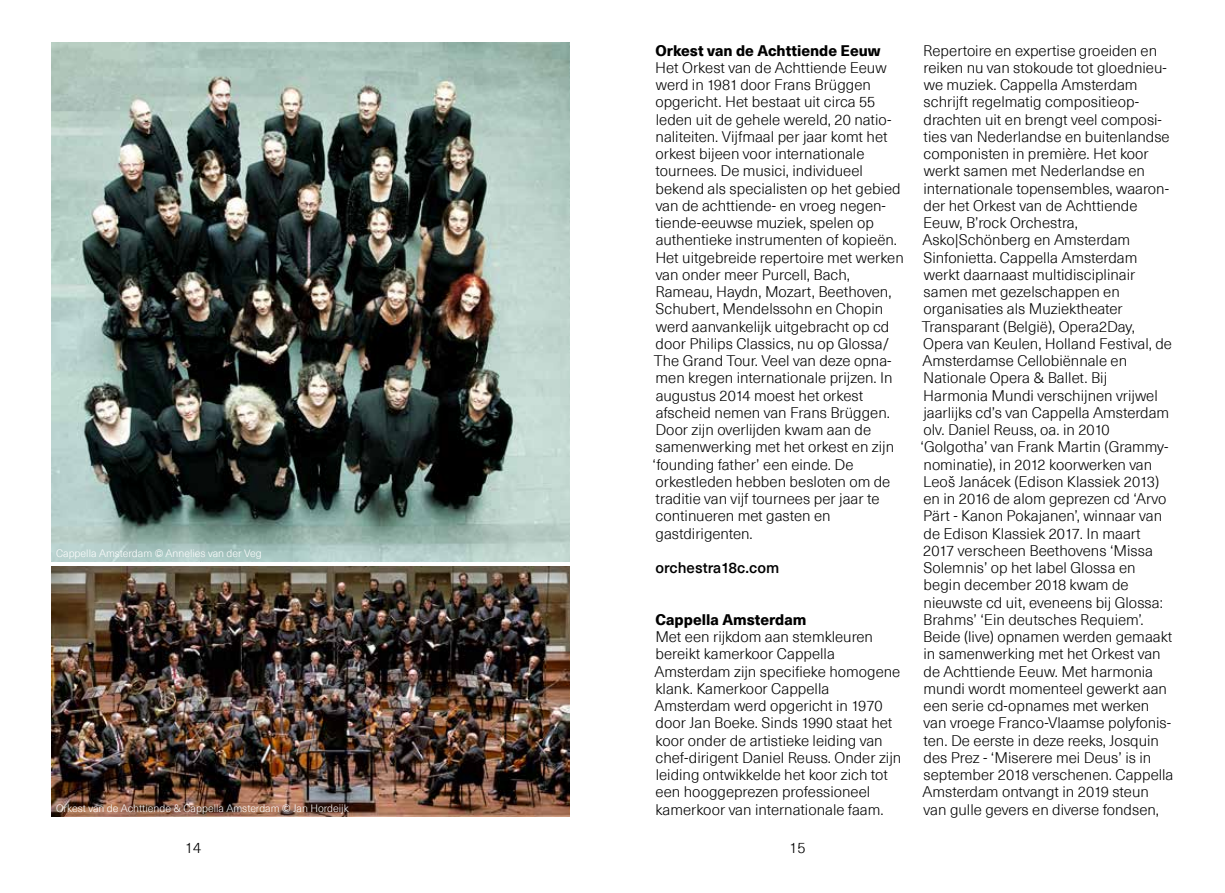
<style>
.page{position:relative;width:1225px;height:893px;background:#fff}
.page>*{position:absolute;margin:0;border:0;box-sizing:border-box;transform-origin:0 0}
.t1{font:300 15px/17.2px "Neue Haas Unica Pro";color:#000}
.t2{font:800 15px "Neue Haas Unica Pro";color:#000}
.t3{font:500 15px "Neue Haas Unica Pro";color:#000}
.t4{font:300 10.5px "Neue Haas Unica Pro";color:#fff}
</style>
<div class="page">
<img style="left:51px;top:43px;width:519px;height:518px">
<img style="left:51px;top:567px;width:519px;height:249px">
<p class="t4" style="left:56px;top:547px;width:207px">Cappella Amsterdam © Annelies van der Veg</p>
<p class="t4" style="left:56px;top:802px;width:294px">Orkest van de Achttiende &amp; Cappella Amsterdam © Jan Hordeijk</p>
<p class="t2" style="left:655px;top:41px;width:227px">Orkest van de Achttiende Eeuw</p>
<p class="t1" style="left:652px;top:59px;width:253px">Het Orkest van de Achttiende Eeuw werd in 1981 door Frans Brüggen opgericht. Het bestaat uit circa 55 leden uit de gehele wereld, 20 natio&shy;naliteiten. Vijfmaal per jaar komt het orkest bijeen voor internationale tournees. De musici, individueel bekend als specialisten op het gebied van de achttiende- en vroeg negen&shy;tiende-eeuwse muziek, spelen op authentieke instrumenten of kopieën.<br>Het uitgebreide repertoire met werken van onder meer Purcell, Bach, Rameau, Haydn, Mozart, Beethoven, Schubert, Mendelssohn en Chopin werd aanvankelijk uitgebracht op cd door Philips Classics, nu op Glossa/ The Grand Tour. Veel van deze opna&shy;men kregen internationale prijzen. In augustus 2014 moest het orkest afscheid nemen van Frans Brüggen.<br>Door zijn overlijden kwam aan de samenwerking met het orkest en zijn ‘founding father’ een einde. De orkestleden hebben besloten om de traditie van vijf tournees per jaar te continueren met gasten en gastdirigenten.</p>
<p class="t3" style="left:655px;top:559px;width:125px">orchestra18c.com</p>
<p class="t2" style="left:655px;top:610px;width:152px">Cappella Amsterdam</p>
<p class="t1" style="left:654px;top:628px;width:248px">Met een rijkdom aan stemkleuren bereikt kamerkoor Cappella Amsterdam zijn specifieke homogene klank. Kamerkoor Cappella Amsterdam werd opgericht in 1970 door Jan Boeke. Sinds 1990 staat het koor onder de artistieke leiding van chef-dirigent Daniel Reuss. Onder zijn leiding ontwikkelde het koor zich tot een hooggeprezen professioneel kamerkoor van internationale faam.</p>
<p class="t1" style="left:185px;top:839px;width:18px">14</p>
<p class="t1" style="left:789px;top:839px;width:18px">15</p>
<p class="t1" style="left:920px;top:42px;width:254px">Repertoire en expertise groeiden en reiken nu van stokoude tot gloednieu&shy;we muziek. Cappella Amsterdam schrijft regelmatig compositieop&shy;drachten uit en brengt veel composi&shy;ties van Nederlandse en buitenlandse componisten in première. Het koor werkt samen met Nederlandse en internationale topensembles, waaron&shy;der het Orkest van de Achttiende Eeuw, B’rock Orchestra, Asko|Schönberg en Amsterdam Sinfonietta. Cappella Amsterdam werkt daarnaast multidisciplinair samen met gezelschappen en organisaties als Muziektheater Transparant (België), Opera2Day, Opera van Keulen, Holland Festival, de Amsterdamse Cellobiënnale en Nationale Opera &amp; Ballet. Bij<br>Harmonia Mundi verschijnen vrijwel jaarlijks cd’s van Cappella Amsterdam olv. Daniel Reuss, oa. in 2010 ‘Golgotha’ van Frank Martin (Grammy&shy;nominatie), in 2012 koorwerken van Leoš Janácek (Edison Klassiek 2013) en in 2016 de alom geprezen cd ‘Arvo Pärt - Kanon Pokajanen’, winnaar van de Edison Klassiek 2017. In maart<br>2017 verscheen Beethovens ‘Missa Solemnis’ op het label Glossa en begin december 2018 kwam de nieuwste cd uit, eveneens bij Glossa:<br>Brahms’ ‘Ein deutsches Requiem’.<br>Beide (live) opnamen werden gemaakt in samenwerking met het Orkest van de Achttiende Eeuw. Met harmonia mundi wordt momenteel gewerkt aan een serie cd-opnames met werken<br>van vroege Franco-Vlaamse polyfonis&shy;ten. De eerste in deze reeks, Josquin des Prez - ‘Miserere mei Deus’ is in september 2018 verschenen. Cappella Amsterdam ontvangt in 2019 steun van gulle gevers en diverse fondsen,</p>
</div>
